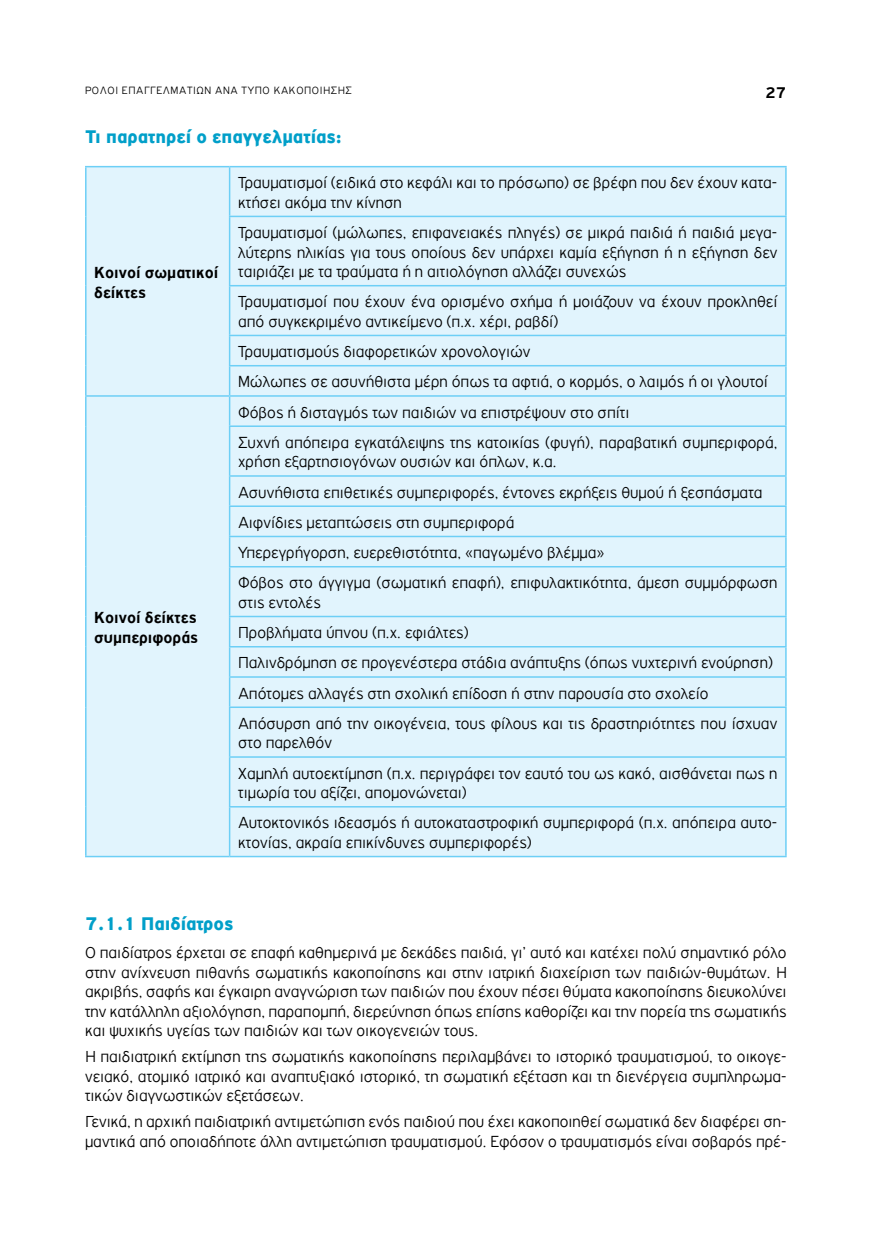
<style>
.page{position:relative;width:893px;height:1234px;background:#fff}
.page>*{position:absolute;margin:0;border:0;box-sizing:border-box;transform-origin:0 0}
.t1{font:900 19.5px "PF Highway Gothic";color:#009fc9}
.t2{font:300 16.95px/30.2px "PF Highway Gothic";color:#000}
.t3{font:700 16.95px/19.5px "PF Highway Gothic";color:#000}
.t4{font:700 16.5px "PF Highway Gothic";color:#000}
.t5{font:300 11.25px "PF Highway Gothic";color:#000}
</style>
<div class="page">
<div style="left:87px;top:167px;width:698px;height:688px;background:#e1f4fd"></div>
<hr style="left:229px;top:167px;width:1px;height:49px;background:#6dcff6">
<hr style="left:229px;top:216px;width:558px;height:1px;background:#6dcff6">
<hr style="left:229px;top:217px;width:1px;height:68px;background:#6dcff6">
<hr style="left:229px;top:285px;width:558px;height:1px;background:#6dcff6">
<hr style="left:229px;top:286px;width:1px;height:48px;background:#6dcff6">
<hr style="left:229px;top:334px;width:558px;height:2px;background:#6dcff6">
<hr style="left:229px;top:365px;width:558px;height:1px;background:#6dcff6">
<hr style="left:85px;top:166px;width:145px;height:1px;background:#6dcff6">
<hr style="left:85px;top:167px;width:2px;height:49px;background:#6dcff6">
<hr style="left:230px;top:166px;width:557px;height:1px;background:#6dcff6">
<hr style="left:785px;top:167px;width:2px;height:49px;background:#6dcff6">
<hr style="left:85px;top:216px;width:2px;height:69px;background:#6dcff6">
<hr style="left:785px;top:217px;width:2px;height:68px;background:#6dcff6">
<hr style="left:85px;top:285px;width:2px;height:50px;background:#6dcff6">
<hr style="left:785px;top:286px;width:2px;height:48px;background:#6dcff6">
<hr style="left:85px;top:335px;width:2px;height:30px;background:#6dcff6">
<hr style="left:785px;top:336px;width:2px;height:29px;background:#6dcff6">
<hr style="left:85px;top:365px;width:2px;height:30px;background:#6dcff6">
<hr style="left:785px;top:366px;width:2px;height:29px;background:#6dcff6">
<hr style="left:230px;top:395px;width:557px;height:1px;background:#6dcff6">
<hr style="left:785px;top:396px;width:2px;height:29px;background:#6dcff6">
<hr style="left:229px;top:425px;width:558px;height:2px;background:#6dcff6">
<hr style="left:785px;top:427px;width:2px;height:48px;background:#6dcff6">
<hr style="left:229px;top:475px;width:558px;height:1px;background:#6dcff6">
<hr style="left:785px;top:476px;width:2px;height:29px;background:#6dcff6">
<hr style="left:229px;top:505px;width:558px;height:2px;background:#6dcff6">
<hr style="left:785px;top:507px;width:2px;height:28px;background:#6dcff6">
<hr style="left:229px;top:535px;width:558px;height:2px;background:#6dcff6">
<hr style="left:785px;top:537px;width:2px;height:29px;background:#6dcff6">
<hr style="left:229px;top:566px;width:558px;height:1px;background:#6dcff6">
<hr style="left:785px;top:567px;width:2px;height:48px;background:#6dcff6">
<hr style="left:229px;top:615px;width:558px;height:2px;background:#6dcff6">
<hr style="left:785px;top:617px;width:2px;height:29px;background:#6dcff6">
<hr style="left:229px;top:646px;width:558px;height:1px;background:#6dcff6">
<hr style="left:785px;top:647px;width:2px;height:29px;background:#6dcff6">
<hr style="left:229px;top:676px;width:558px;height:1px;background:#6dcff6">
<hr style="left:785px;top:677px;width:2px;height:29px;background:#6dcff6">
<hr style="left:229px;top:706px;width:558px;height:1px;background:#6dcff6">
<hr style="left:785px;top:707px;width:2px;height:49px;background:#6dcff6">
<hr style="left:229px;top:756px;width:558px;height:1px;background:#6dcff6">
<hr style="left:785px;top:757px;width:2px;height:48px;background:#6dcff6">
<hr style="left:229px;top:805px;width:558px;height:2px;background:#6dcff6">
<hr style="left:785px;top:807px;width:2px;height:48px;background:#6dcff6">
<hr style="left:230px;top:855px;width:557px;height:2px;background:#6dcff6">
<hr style="left:85px;top:395px;width:145px;height:1px;background:#6dcff6">
<hr style="left:85px;top:396px;width:2px;height:30px;background:#6dcff6">
<svg style="left:229px;top:336px;width:1px;height:89px"></svg>
<hr style="left:85px;top:426px;width:2px;height:50px;background:#6dcff6">
<hr style="left:229px;top:427px;width:1px;height:48px;background:#6dcff6">
<hr style="left:85px;top:476px;width:2px;height:30px;background:#6dcff6">
<hr style="left:85px;top:506px;width:2px;height:30px;background:#6dcff6">
<hr style="left:85px;top:536px;width:2px;height:30px;background:#6dcff6">
<svg style="left:229px;top:476px;width:1px;height:90px"></svg>
<hr style="left:85px;top:566px;width:2px;height:50px;background:#6dcff6">
<hr style="left:229px;top:567px;width:1px;height:48px;background:#6dcff6">
<hr style="left:85px;top:616px;width:2px;height:30px;background:#6dcff6">
<hr style="left:85px;top:646px;width:2px;height:31px;background:#6dcff6">
<hr style="left:85px;top:677px;width:2px;height:30px;background:#6dcff6">
<svg style="left:229px;top:617px;width:1px;height:89px"></svg>
<hr style="left:85px;top:707px;width:2px;height:49px;background:#6dcff6">
<hr style="left:229px;top:707px;width:1px;height:49px;background:#6dcff6">
<hr style="left:85px;top:756px;width:2px;height:50px;background:#6dcff6">
<hr style="left:229px;top:757px;width:1px;height:48px;background:#6dcff6">
<hr style="left:85px;top:806px;width:2px;height:49px;background:#6dcff6">
<hr style="left:229px;top:807px;width:1px;height:48px;background:#6dcff6">
<hr style="left:85px;top:855px;width:145px;height:2px;background:#6dcff6">
<p class="t5" style="left:85px;top:84px;width:15px">Ρόλοι</p>
<p class="t5" style="left:122px;top:84px;width:8px">επαγγελματιών</p>
<p class="t5" style="left:215px;top:84px;width:9px">ανά</p>
<p class="t5" style="left:242px;top:84px;width:8px">τύπο</p>
<p class="t5" style="left:274px;top:84px;width:8px">κακοποίησης</p>
<p class="t4" style="left:765px;top:84px;width:23px">27</p>
<p class="t1" style="left:85px;top:126px;width:258px">Τι παρατηρεί ο επαγγελματίας:</p>
<p class="t3" style="left:94px;top:263px;width:125px">Κοινοί σωματικοί δείκτες</p>
<p class="t3" style="left:94px;top:607px;width:105px">Κοινοί δείκτες συμπεριφοράς</p>
<p class="t2" style="left:238px;top:173px;width:541px;line-height:19.5px">Τραυματισμοί (ειδικά στο κεφάλι και το πρόσωπο) σε βρέφη που δεν έχουν κατα&shy;κτήσει ακόμα την κίνηση</p>
<p class="t2" style="left:238px;top:223px;width:541px;line-height:19.5px;text-align:justify">Τραυματισμοί (μώλωπες, επιφανειακές πληγές) σε μικρά παιδιά ή παιδιά μεγα&shy;λύτερης ηλικίας για τους οποίους δεν υπάρχει καμία εξήγηση ή η εξήγηση δεν ταιριάζει με τα τραύματα ή η αιτιολόγηση αλλάζει συνεχώς</p>
<p class="t2" style="left:238px;top:292px;width:541px;line-height:19.5px">Τραυματισμοί που έχουν ένα ορισμένο σχήμα ή μοιάζουν να έχουν προκληθεί από συγκεκριμένο αντικείμενο (π.χ. χέρι, ραβδί)</p>
<p class="t2" style="left:238px;top:336px;width:531px">Τραυματισμούς διαφορετικών χρονολογιών<br>Μώλωπες σε ασυνήθιστα μέρη όπως τα αφτιά, ο κορμός, ο λαιμός ή οι γλουτοί</p>
<p class="t2" style="left:238px;top:397px;width:541px">Φόβος ή δισταγμός των παιδιών να επιστρέψουν στο σπίτι<br>Συχνή απόπειρα εγκατάλειψης της κατοικίας (φυγή), παραβατική συμπεριφορά,</p>
<p class="t2" style="left:238px;top:446px;width:541px">χρήση εξαρτησιογόνων ουσιών και όπλων, κ.α.<br>Ασυνήθιστα επιθετικές συμπεριφορές, έντονες εκρήξεις θυμού ή ξεσπάσματα Αιφνίδιες μεταπτώσεις στη συμπεριφορά<br>Υπερεγρήγορση, ευερεθιστότητα, «παγωμένο βλέμμα»<br>Φόβος στο άγγιγμα (σωματική επαφή), επιφυλακτικότητα, άμεση συμμόρφωση</p>
<p class="t2" style="left:238px;top:587px;width:541px">στις εντολές<br>Προβλήματα ύπνου (π.χ. εφιάλτες)<br>Παλινδρόμηση σε προγενέστερα στάδια ανάπτυξης (όπως νυχτερινή ενούρηση)<br>Απότομες αλλαγές στη σχολική επίδοση ή στην παρουσία στο σχολείο Απόσυρση από την οικογένεια, τους φίλους και τις δραστηριότητες που ίσχυαν</p>
<p class="t2" style="left:238px;top:727px;width:541px">στο παρελθόν<br>Χαμηλή αυτοεκτίμηση (π.χ. περιγράφει τον εαυτό του ως κακό, αισθάνεται πως η</p>
<p class="t2" style="left:238px;top:777px;width:541px">τιμωρία του αξίζει, απομονώνεται)<br>Αυτοκτονικός ιδεασμός ή αυτοκαταστροφική συμπεριφορά (π.χ. απόπειρα αυτο-</p>
<p class="t2" style="left:238px;top:827px;width:295px">κτονίας, ακραία επικίνδυνες συμπεριφορές)</p>
<p class="t1" style="left:85px;top:912px;width:150px">7.1.1 Παιδίατρος</p>
<p class="t2" style="left:85px;top:942px;width:703px;line-height:19.5px;text-align:justify">Ο παιδίατρος έρχεται σε επαφή καθημερινά με δεκάδες παιδιά, γι’ αυτό και κατέχει πολύ σημαντικό ρόλο στην ανίχνευση πιθανής σωματικής κακοποίησης και στην ιατρική διαχείριση των παιδιών-θυμάτων. Η ακριβής, σαφής και έγκαιρη αναγνώριση των παιδιών που έχουν πέσει θύματα κακοποίησης διευκολύνει την κατάλληλη αξιολόγηση, παραπομπή, διερεύνηση όπως επίσης καθορίζει και την πορεία της σωματικής και ψυχικής υγείας των παιδιών και των οικογενειών τους.</p>
<p class="t2" style="left:85px;top:1046px;width:703px;line-height:19.5px;text-align:justify">Η παιδιατρική εκτίμηση της σωματικής κακοποίησης περιλαμβάνει το ιστορικό τραυματισμού, το οικογε&shy;νειακό, ατομικό ιατρικό και αναπτυξιακό ιστορικό, τη σωματική εξέταση και τη διενέργεια συμπληρωμα&shy;τικών διαγνωστικών εξετάσεων.</p>
<p class="t2" style="left:85px;top:1111px;width:703px;line-height:19.5px">Γενικά, η αρχική παιδιατρική αντιμετώπιση ενός παιδιού που έχει κακοποιηθεί σωματικά δεν διαφέρει ση&shy;μαντικά από οποιαδήποτε άλλη αντιμετώπιση τραυματισμού. Εφόσον ο τραυματισμός είναι σοβαρός πρέ-</p>
</div>
